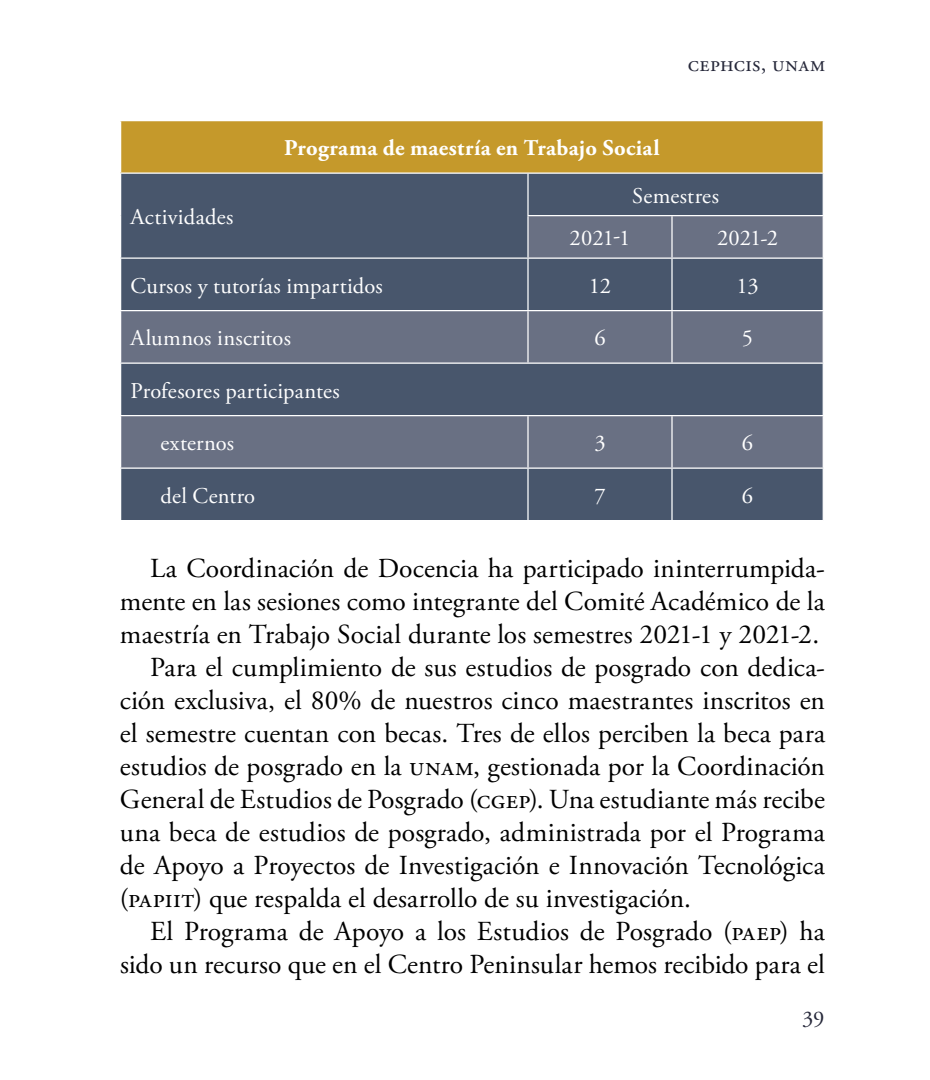
<style>
.page{position:relative;width:930px;height:1080px;background:#fff}
.page>*{position:absolute;margin:0;border:0;box-sizing:border-box;transform-origin:0 0}
.t1{font:27.5px "Adobe Garamond Pro";color:#000}
.t2{font:22.5px "Adobe Garamond Pro";color:#fff}
.t3{font:700 22.5px "Adobe Garamond Pro";letter-spacing:.015em;color:#fff}
.t4{font:22.5px "Adobe Garamond Pro";letter-spacing:.02em;color:#26283a}
</style>
<div class="page">
<div style="left:121px;top:121px;width:702px;height:52px;background:#c5992b"></div>
<div style="left:121px;top:174px;width:702px;height:346px;background:#48566c"></div>
<svg style="left:121px;top:216px;width:702px;height:252px;fill:#48566c"></svg>
<hr style="left:120px;top:172px;width:408px;height:2px;background:#fff">
<hr style="left:528px;top:172px;width:144px;height:2px;background:#fff">
<hr style="left:672px;top:172px;width:152px;height:2px;background:#fff">
<hr style="left:527px;top:174px;width:2px;height:41px;background:#fff">
<hr style="left:527px;top:215px;width:145px;height:1px;background:#fff">
<hr style="left:527px;top:216px;width:2px;height:42px;background:#fff">
<hr style="left:672px;top:215px;width:152px;height:1px;background:#fff">
<hr style="left:671px;top:216px;width:2px;height:42px;background:#fff">
<hr style="left:120px;top:258px;width:408px;height:1px;background:#fff">
<hr style="left:528px;top:258px;width:144px;height:1px;background:#fff">
<hr style="left:527px;top:259px;width:2px;height:51px;background:#fff">
<hr style="left:672px;top:258px;width:152px;height:1px;background:#fff">
<hr style="left:671px;top:259px;width:2px;height:51px;background:#fff">
<hr style="left:120px;top:310px;width:408px;height:1px;background:#fff">
<hr style="left:528px;top:310px;width:144px;height:1px;background:#fff">
<hr style="left:527px;top:311px;width:2px;height:51px;background:#fff">
<hr style="left:672px;top:310px;width:152px;height:1px;background:#fff">
<hr style="left:671px;top:311px;width:2px;height:51px;background:#fff">
<hr style="left:120px;top:362px;width:408px;height:2px;background:#fff">
<hr style="left:528px;top:362px;width:144px;height:2px;background:#fff">
<hr style="left:672px;top:362px;width:152px;height:2px;background:#fff">
<hr style="left:120px;top:415px;width:408px;height:1px;background:#fff">
<hr style="left:528px;top:415px;width:144px;height:1px;background:#fff">
<hr style="left:527px;top:416px;width:2px;height:52px;background:#fff">
<hr style="left:672px;top:415px;width:152px;height:1px;background:#fff">
<hr style="left:671px;top:416px;width:2px;height:52px;background:#fff">
<hr style="left:120px;top:468px;width:408px;height:1px;background:#fff">
<hr style="left:528px;top:468px;width:144px;height:1px;background:#fff">
<hr style="left:527px;top:469px;width:2px;height:51px;background:#fff">
<hr style="left:672px;top:468px;width:152px;height:1px;background:#fff">
<hr style="left:671px;top:469px;width:2px;height:51px;background:#fff">
<p class="t3" style="left:284px;top:135px;width:377px">Programa de maestría en Trabajo Social</p>
<p class="t4" style="left:688px;top:50px;width:139px">cephcis, unam</p>
<p class="t2" style="left:131px;top:203px;width:104px">Actividades</p>
<p class="t2" style="left:632px;top:182px;width:88px">Semestres</p>
<p class="t2" style="left:570px;top:224px;width:62px">2021-1</p>
<p class="t2" style="left:717px;top:224px;width:63px">2021-2</p>
<p class="t2" style="left:131px;top:272px;width:254px">Cursos y tutorías impartidos</p>
<p class="t2" style="left:589px;top:272px;width:24px">12</p>
<p class="t2" style="left:737px;top:272px;width:24px">13</p>
<p class="t2" style="left:131px;top:324px;width:162px">Alumnos inscritos</p>
<p class="t2" style="left:594px;top:324px;width:13px">6</p>
<p class="t2" style="left:742px;top:324px;width:13px">5</p>
<p class="t2" style="left:131px;top:377px;width:211px">Profesores participantes</p>
<p class="t2" style="left:161px;top:429px;width:75px">externos</p>
<p class="t2" style="left:594px;top:429px;width:13px">3</p>
<p class="t2" style="left:742px;top:429px;width:13px">6</p>
<p class="t2" style="left:161px;top:482px;width:96px">del Centro</p>
<p class="t2" style="left:594px;top:482px;width:13px">7</p>
<p class="t2" style="left:742px;top:482px;width:13px">6</p>
<p class="t1" style="left:150px;top:552px;width:676px">La Coordinación de Docencia ha participado ininterrumpida-</p>
<p class="t1" style="left:120px;top:585px;width:707px">mente en las sesiones como integrante del Comité Académico de la</p>
<p class="t1" style="left:120px;top:618px;width:701px">maestría en Trabajo Social durante los semestres 2021-1 y 2021-2.</p>
<p class="t1" style="left:150px;top:651px;width:676px">Para el cumplimiento de sus estudios de posgrado con dedica-</p>
<p class="t1" style="left:120px;top:684px;width:707px">ción exclusiva, el 80% de nuestros cinco maestrantes inscritos en</p>
<p class="t1" style="left:120px;top:717px;width:707px">el semestre cuentan con becas. Tres de ellos perciben la beca para</p>
<p class="t1" style="left:120px;top:750px;width:707px">estudios de posgrado en la unam, gestionada por la Coordinación</p>
<p class="t1" style="left:120px;top:783px;width:707px">General de Estudios de Posgrado (cgep). Una estudiante más recibe</p>
<p class="t1" style="left:120px;top:816px;width:707px">una beca de estudios de posgrado, administrada por el Programa</p>
<p class="t1" style="left:120px;top:849px;width:707px">de Apoyo a Proyectos de Investigación e Innovación Tecnológica</p>
<p class="t1" style="left:120px;top:882px;width:573px">(papiit) que respalda el desarrollo de su investigación.</p>
<p class="t1" style="left:150px;top:915px;width:677px">El Programa de Apoyo a los Estudios de Posgrado (paep) ha</p>
<p class="t1" style="left:120px;top:948px;width:707px">sido un recurso que en el Centro Peninsular hemos recibido para el</p>
<p class="t4" style="left:802px;top:1005px;width:24px">39</p>
</div>
